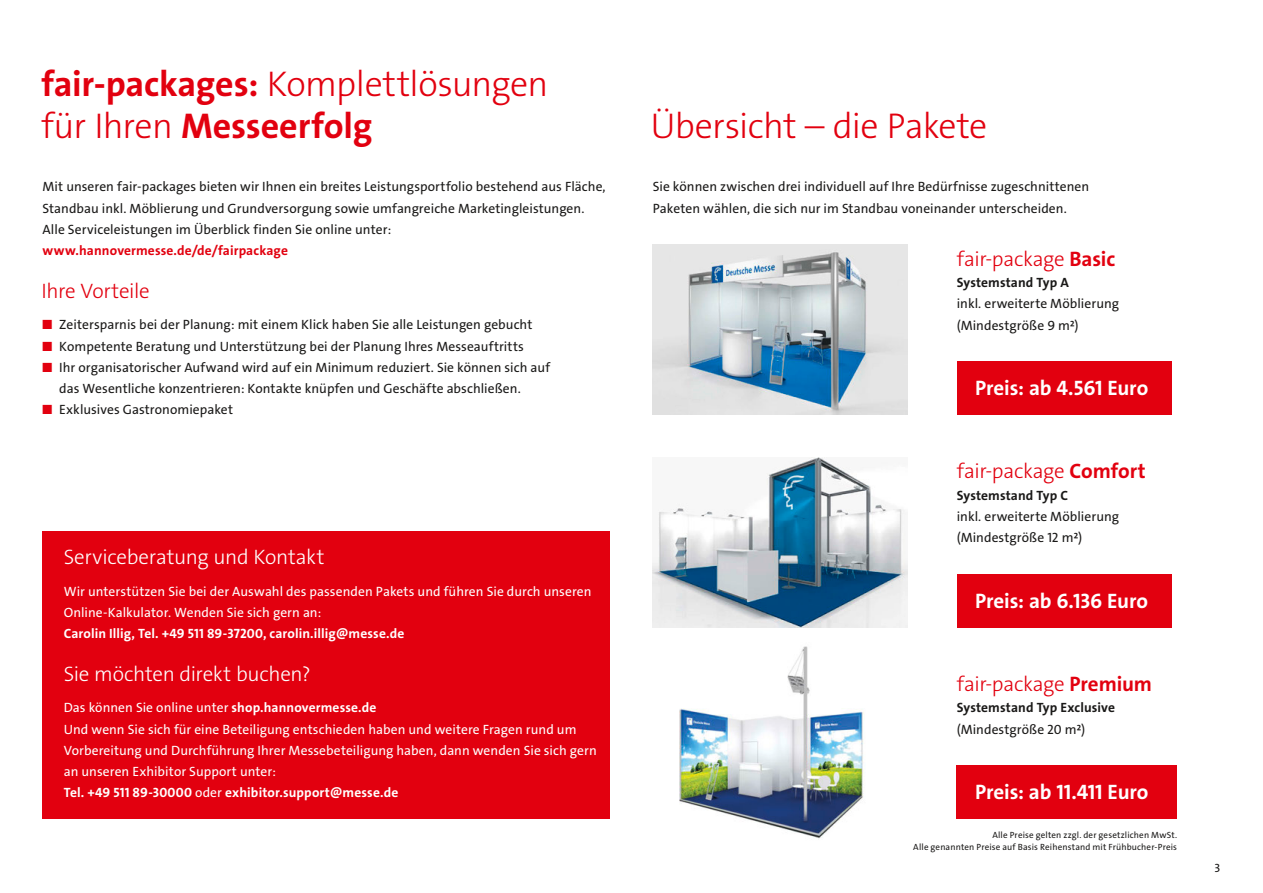
<style>
.page{position:relative;width:1263px;height:893px;background:#fff}
.page>*{position:absolute;margin:0;border:0;box-sizing:border-box;transform-origin:0 0}
.t1{font:36px "The Sans LP3 Lig";letter-spacing:-.02em;color:#e2000f}
.t2{font:36px "The Sans LP7 Bld";color:#e2000f}
.t3{font:21px "The Sans LP3 Lig";letter-spacing:-.015em;color:#e2000f}
.t4{font:21px "The Sans LP7 Bld";letter-spacing:-.005em;color:#fff}
.t5{font:21px "The Sans LP3 Lig";letter-spacing:-.015em;color:#fff}
.t6{font:13.5px/21.3px "The Sans LP5 Plain";letter-spacing:.005em;color:#1a1918}
.t7{font:13.5px/21.3px "The Sans LP5 Plain";letter-spacing:.005em;color:#fff}
.t8{font:13.5px "The Sans LP7 Bld";letter-spacing:.005em;color:#fff}
.t9{font:13.5px "The Sans LP7 Bld";letter-spacing:.01em;color:#1a1918}
.t10{font:13.5px "The Sans LP7 Bld";letter-spacing:.01em;color:#e2000f}
.t11{font:12px "The Sans LP5 Plain";color:#1a1918}
.t12{font:9px/12px "The Sans LP5 Plain";letter-spacing:.015em;color:#1a1918;text-align:right}
.s1{font-family:"The Sans LP7 Bld"}
.s2{font-family:"The Sans LP3 Lig"}
.s3{font-family:"The Sans LP7 Bld";color:#e2000f}
.s4{font-family:"The Sans LP5 Plain"}
</style>
<div class="page">
<img style="left:679px;top:646px;width:185px;height:193px">
<div style="left:957px;top:361px;width:214px;height:54px;background:#e2000f"></div>
<img style="left:653px;top:245px;width:255px;height:170px">
<div style="left:957px;top:574px;width:214px;height:53px;background:#e2000f"></div>
<img style="left:653px;top:457px;width:255px;height:170px">
<div style="left:957px;top:765px;width:220px;height:54px;background:#e2000f"></div>
<div style="left:43px;top:532px;width:567px;height:287px;background:#e2000f"></div>
<h1 class="t1" style="left:41px;top:69px;width:508px"><span class="s1">fair-packages:</span> Komplettlösungen</h1>
<h1 class="t2" style="left:41px;top:111px;width:332px"><span class="s2">für Ihren</span> Messeerfolg</h1>
<h1 class="t1" style="left:650px;top:111px;width:338px">Übersicht – die Pakete</h1>
<p class="t6" style="left:43px;top:177px;width:565px">Mit unseren fair-packages bieten wir Ihnen ein breites Leistungsportfolio bestehend aus Fläche,<br>Standbau inkl. Möblierung und Grundversorgung sowie umfangreiche Marketingleistungen.<br>Alle Serviceleistungen im Überblick finden Sie online unter:</p>
<p class="t10" style="left:43px;top:245px;width:247px">www.hannovermesse.de/de/fairpackage</p>
<h2 class="t3" style="left:41px;top:282px;width:110px">Ihre Vorteile</h2>
<p class="t6" style="left:41px;top:315px;width:492px"><span class="s3">■</span> Zeitersparnis bei der Planung: mit einem Klick haben Sie alle Leistungen gebucht</p>
<p class="t6" style="left:41px;top:336px;width:484px"><span class="s3">■</span> Kompetente Beratung und Unterstützung bei der Planung Ihres Messeauftritts</p>
<p class="t6" style="left:59px;top:358px;width:492px;text-indent:-18px"><span class="s3">■</span> Ihr organisatorischer Aufwand wird auf ein Minimum reduziert. Sie können sich auf das Wesentliche konzentrieren: Kontakte knüpfen und Geschäfte abschließen.</p>
<p class="t6" style="left:41px;top:400px;width:193px"><span class="s3">■</span> Exklusives Gastronomiepaket</p>
<h2 class="t5" style="left:64px;top:548px;width:262px">Serviceberatung und Kontakt</h2>
<p class="t7" style="left:64px;top:581px;width:529px">Wir unterstützen Sie bei der Auswahl des passenden Pakets und führen Sie durch unseren<br>Online-Kalkulator. Wenden Sie sich gern an:</p>
<p class="t8" style="left:64px;top:628px;width:342px">Carolin Illig, Tel. +49 511 89-37200, carolin.illig@messe.de</p>
<h2 class="t5" style="left:64px;top:665px;width:248px">Sie möchten direkt buchen?</h2>
<p class="t7" style="left:64px;top:698px;width:534px">Das können Sie online unter <span class="s1">shop.hannovermesse.de<br></span>Und wenn Sie sich für eine Beteiligung entschieden haben und weitere Fragen rund um Vorbereitung und Durchführung Ihrer Messebeteiligung haben, dann wenden Sie sich gern an unseren Exhibitor Support unter:</p>
<p class="t8" style="left:64px;top:787px;width:336px">Tel. +49 511 89-30000 <span class="s4">oder</span> exhibitor.support@messe.de</p>
<p class="t6" style="left:653px;top:177px;width:438px">Sie können zwischen drei individuell auf Ihre Bedürfnisse zugeschnittenen<br>Paketen wählen, die sich nur im Standbau voneinander unterscheiden.</p>
<h2 class="t3" style="left:957px;top:250px;width:160px">fair-package <span class="s1">Basic</span></h2>
<p class="t9" style="left:957px;top:277px;width:114px">Systemstand Typ A</p>
<p class="t6" style="left:957px;top:294px;width:164px">inkl. erweiterte Möblierung (Mindestgröße 9 m²)</p>
<h2 class="t4" style="left:975px;top:379px;width:175px">Preis: ab 4.561 Euro</h2>
<h2 class="t3" style="left:957px;top:462px;width:190px">fair-package <span class="s1">Comfort</span></h2>
<p class="t9" style="left:957px;top:489px;width:113px">Systemstand Typ C</p>
<p class="t6" style="left:957px;top:507px;width:164px">inkl. erweiterte Möblierung (Mindestgröße 12 m²)</p>
<h2 class="t4" style="left:975px;top:592px;width:175px">Preis: ab 6.136 Euro</h2>
<h2 class="t3" style="left:957px;top:675px;width:197px">fair-package <span class="s1">Premium</span></h2>
<p class="t9" style="left:957px;top:702px;width:160px">Systemstand Typ Exclusive</p>
<p class="t6" style="left:957px;top:719px;width:130px">(Mindestgröße 20 m²)</p>
<h2 class="t4" style="left:975px;top:783px;width:175px">Preis: ab 11.411 Euro</h2>
<p class="t12" style="left:913px;top:830px;width:265px">Alle Preise gelten zzgl. der gesetzlichen MwSt.<br>Alle genannten Preise auf Basis Reihenstand mit Frühbucher-Preis</p>
<p class="t11" style="left:1214px;top:863px;width:7px">3</p>
</div>
